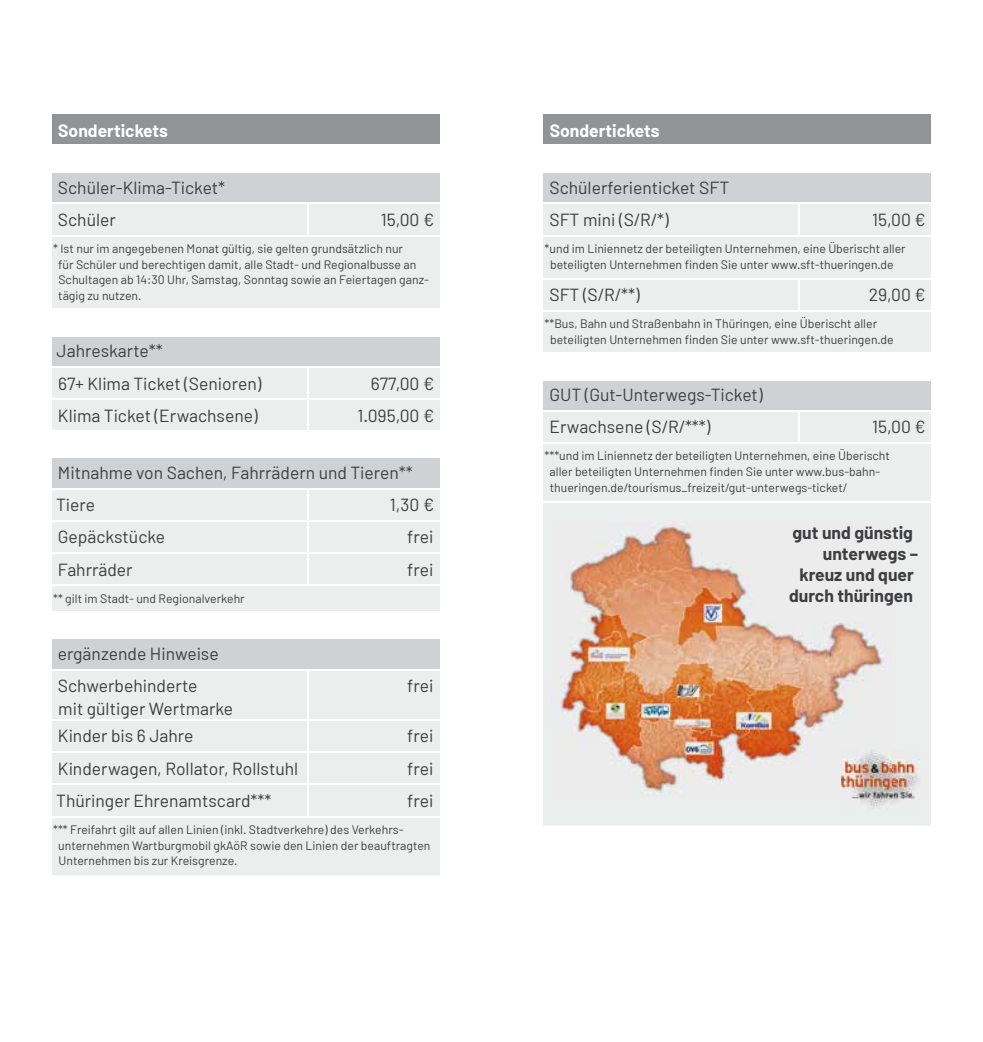
<style>
.page{position:relative;width:983px;height:1042px;background:#fff}
.page>*{position:absolute;margin:0;border:0;box-sizing:border-box;transform-origin:0 0}
.t1{font:17.5px/32.2px "Barlow";color:#3e3d40}
.t2{font:700 17.5px/21px "Barlow";color:#3e3d40;text-align:right}
.t3{font:700 17.5px "Barlow";color:#fff}
.t4{font:12.25px/15.8px "Barlow";color:#3e3d40}
</style>
<div class="page">
<div style="left:50px;top:114px;width:391px;height:32px;background:#929395"></div>
<div style="left:52px;top:173px;width:388px;height:29px;background:#d0d1d2"></div>
<svg style="left:52px;top:204px;width:388px;height:671px;background:#eaebeb"></svg>
<hr style="left:50px;top:114px;width:1px;height:32px;background:#fff">
<hr style="left:440px;top:114px;width:1px;height:32px;background:#fff">
<hr style="left:307px;top:204px;width:1px;height:31px;background:#fff">
<hr style="left:307px;top:368px;width:1px;height:30px;background:#fff">
<hr style="left:307px;top:400px;width:1px;height:30px;background:#fff">
<hr style="left:307px;top:489px;width:1px;height:31px;background:#fff">
<hr style="left:307px;top:522px;width:1px;height:30px;background:#fff">
<hr style="left:307px;top:554px;width:1px;height:30px;background:#fff">
<hr style="left:307px;top:670px;width:1px;height:49px;background:#fff">
<hr style="left:307px;top:721px;width:1px;height:30px;background:#fff">
<hr style="left:307px;top:753px;width:1px;height:30px;background:#fff">
<hr style="left:307px;top:785px;width:1px;height:31px;background:#fff">
<hr style="left:51px;top:308px;width:257px;height:4px;background:#fff">
<hr style="left:308px;top:308px;width:132px;height:4px;background:#fff">
<hr style="left:51px;top:333px;width:257px;height:4px;background:#fff">
<hr style="left:308px;top:333px;width:132px;height:4px;background:#fff">
<hr style="left:51px;top:611px;width:257px;height:3px;background:#fff">
<hr style="left:308px;top:611px;width:132px;height:3px;background:#fff">
<hr style="left:51px;top:636px;width:257px;height:3px;background:#fff">
<hr style="left:308px;top:636px;width:132px;height:3px;background:#fff">
<hr style="left:51px;top:430px;width:257px;height:3px;background:#fff">
<hr style="left:308px;top:430px;width:132px;height:3px;background:#fff">
<hr style="left:51px;top:455px;width:257px;height:3px;background:#fff">
<hr style="left:308px;top:455px;width:132px;height:3px;background:#fff">
<hr style="left:51px;top:145px;width:257px;height:3px;background:#fff">
<hr style="left:308px;top:145px;width:132px;height:3px;background:#fff">
<hr style="left:50px;top:751px;width:258px;height:2px;background:#fff">
<hr style="left:308px;top:751px;width:133px;height:2px;background:#fff">
<hr style="left:50px;top:783px;width:258px;height:2px;background:#fff">
<hr style="left:308px;top:783px;width:133px;height:2px;background:#fff">
<hr style="left:50px;top:235px;width:258px;height:2px;background:#fff">
<hr style="left:308px;top:235px;width:133px;height:2px;background:#fff">
<hr style="left:50px;top:366px;width:258px;height:2px;background:#fff">
<hr style="left:308px;top:366px;width:133px;height:2px;background:#fff">
<hr style="left:50px;top:398px;width:258px;height:2px;background:#fff">
<hr style="left:308px;top:398px;width:133px;height:2px;background:#fff">
<hr style="left:50px;top:488px;width:258px;height:1px;background:#fff">
<hr style="left:308px;top:488px;width:133px;height:1px;background:#fff">
<hr style="left:50px;top:520px;width:258px;height:2px;background:#fff">
<hr style="left:308px;top:520px;width:133px;height:2px;background:#fff">
<hr style="left:50px;top:552px;width:258px;height:2px;background:#fff">
<hr style="left:308px;top:552px;width:133px;height:2px;background:#fff">
<hr style="left:50px;top:584px;width:258px;height:2px;background:#fff">
<hr style="left:308px;top:584px;width:133px;height:2px;background:#fff">
<hr style="left:50px;top:669px;width:258px;height:1px;background:#fff">
<hr style="left:308px;top:669px;width:133px;height:1px;background:#fff">
<hr style="left:50px;top:719px;width:258px;height:2px;background:#fff">
<hr style="left:308px;top:719px;width:133px;height:2px;background:#fff">
<hr style="left:50px;top:816px;width:258px;height:1px;background:#fff">
<hr style="left:308px;top:816px;width:133px;height:1px;background:#fff">
<div style="left:542px;top:114px;width:390px;height:32px;background:#929395"></div>
<div style="left:543px;top:173px;width:388px;height:29px;background:#d0d1d2"></div>
<svg style="left:543px;top:204px;width:388px;height:621px;background:#ebebec"></svg>
<hr style="left:931px;top:114px;width:2px;height:32px;background:#fff">
<hr style="left:798px;top:204px;width:2px;height:31px;background:#fff">
<hr style="left:798px;top:279px;width:2px;height:31px;background:#fff">
<hr style="left:798px;top:412px;width:2px;height:30px;background:#fff">
<hr style="left:542px;top:352px;width:257px;height:3px;background:#fff">
<hr style="left:799px;top:352px;width:132px;height:3px;background:#fff">
<hr style="left:542px;top:377px;width:257px;height:3px;background:#fff">
<hr style="left:799px;top:377px;width:132px;height:3px;background:#fff">
<hr style="left:542px;top:145px;width:257px;height:3px;background:#fff">
<hr style="left:799px;top:145px;width:132px;height:3px;background:#fff">
<hr style="left:541px;top:235px;width:258px;height:2px;background:#fff">
<hr style="left:799px;top:235px;width:134px;height:2px;background:#fff">
<hr style="left:541px;top:278px;width:258px;height:1px;background:#fff">
<hr style="left:799px;top:278px;width:134px;height:1px;background:#fff">
<hr style="left:541px;top:310px;width:258px;height:2px;background:#fff">
<hr style="left:799px;top:310px;width:134px;height:2px;background:#fff">
<hr style="left:541px;top:410px;width:258px;height:2px;background:#fff">
<hr style="left:799px;top:410px;width:134px;height:2px;background:#fff">
<hr style="left:541px;top:442px;width:258px;height:2px;background:#fff">
<hr style="left:799px;top:442px;width:134px;height:2px;background:#fff">
<hr style="left:541px;top:501px;width:258px;height:1px;background:#fff">
<hr style="left:799px;top:501px;width:134px;height:1px;background:#fff">
<img style="left:551px;top:522px;width:340px;height:274px">
<img style="left:840px;top:749px;width:80px;height:60px">
<img style="left:840px;top:749px;width:51px;height:47px">
<h1 class="t3" style="left:58px;top:119px;width:111px">Sondertickets</h1>
<h1 class="t1" style="left:58px;top:171px;width:169px">Schüler-Klima-Ticket*<br>Schüler</h1>
<h1 class="t1" style="left:380px;top:203px;width:55px">15,00 €</h1>
<p class="t4" style="left:58px;top:240px;width:372px;text-indent:-5px">* Ist nur im angegebenen Monat gültig, sie gelten grundsätzlich nur<br>für Schüler und berechtigen damit, alle Stadt- und Regionalbusse an Schultagen ab 14:30 Uhr, Samstag, Sonntag sowie an Feiertagen ganz&shy;tägig zu nutzen.</p>
<h1 class="t1" style="left:57px;top:334px;width:206px">Jahreskarte**<br>67+ Klima Ticket (Senioren)</h1>
<h1 class="t1" style="left:371px;top:367px;width:65px">677,00 €</h1>
<h1 class="t1" style="left:58px;top:399px;width:201px">Klima Ticket (Erwachsene)</h1>
<h1 class="t1" style="left:357px;top:399px;width:78px">1.095,00 €</h1>
<h1 class="t1" style="left:56px;top:456px;width:358px">Mitnahme von Sachen, Fahrrädern und Tieren**<br>Tiere</h1>
<h1 class="t1" style="left:390px;top:488px;width:46px">1,30 €</h1>
<h1 class="t1" style="left:58px;top:520px;width:109px">Gepäckstücke</h1>
<h1 class="t1" style="left:407px;top:520px;width:28px">frei</h1>
<h1 class="t1" style="left:58px;top:553px;width:76px">Fahrräder</h1>
<h1 class="t1" style="left:407px;top:553px;width:28px">frei</h1>
<p class="t4" style="left:53px;top:590px;width:193px">** gilt im Stadt- und Regionalverkehr</p>
<h1 class="t1" style="left:58px;top:637px;width:162px">ergänzende Hinweise<br>Schwerbehinderte</h1>
<h1 class="t1" style="left:58px;top:692px;width:176px">mit gültiger Wertmarke</h1>
<h1 class="t1" style="left:407px;top:669px;width:28px">frei</h1>
<h1 class="t1" style="left:58px;top:719px;width:137px">Kinder bis 6 Jahre</h1>
<h1 class="t1" style="left:407px;top:719px;width:28px">frei</h1>
<h1 class="t1" style="left:58px;top:752px;width:242px">Kinderwagen, Rollator, Rollstuhl</h1>
<h1 class="t1" style="left:407px;top:752px;width:28px">frei</h1>
<h1 class="t1" style="left:56px;top:784px;width:217px">Thüringer Ehrenamtscard***</h1>
<h1 class="t1" style="left:407px;top:784px;width:28px">frei</h1>
<p class="t4" style="left:58px;top:821px;width:373px;text-indent:-5px">*** Freifahrt gilt auf allen Linien (inkl. Stadtverkehre) des Verkehrs&shy;unternehmen Wartburgmobil gkAöR sowie den Linien der beauftragten<br>Unternehmen bis zur Kreisgrenze.</p>
<h1 class="t3" style="left:549px;top:119px;width:111px">Sondertickets</h1>
<h1 class="t1" style="left:549px;top:171px;width:181px">Schülerferienticket SFT<br>SFT mini (S/R/*)</h1>
<h1 class="t1" style="left:871px;top:203px;width:55px">15,00 €</h1>
<p class="t4" style="left:544px;top:240px;width:362px;text-align:center">*und im Liniennetz der beteiligten Unternehmen, eine Überischt aller beteiligten Unternehmen finden Sie unter www.sft-thueringen.de</p>
<h1 class="t1" style="left:549px;top:278px;width:92px">SFT (S/R/**)</h1>
<h1 class="t1" style="left:868px;top:278px;width:58px">29,00 €</h1>
<p class="t4" style="left:550px;top:315px;width:345px;text-indent:-6px">**Bus, Bahn und Straßenbahn in Thüringen, eine Überischt aller beteiligten Unternehmen finden Sie unter www.sft-thueringen.de</p>
<h1 class="t1" style="left:549px;top:378px;width:215px">GUT (Gut-Unterwegs-Ticket)<br>Erwachsene (S/R/***)</h1>
<h1 class="t1" style="left:871px;top:410px;width:55px">15,00 €</h1>
<p class="t4" style="left:549px;top:448px;width:342px;text-indent:-5px">***und im Liniennetz der beteiligten Unternehmen, eine Überischt aller beteiligten Unternehmen finden Sie unter www.bus-bahn&shy;thueringen.de/tourismus_freizeit/gut-unterwegs-ticket/</p>
<h1 class="t2" style="left:789px;top:521px;width:130px">gut und günstig unterwegs – kreuz und quer durch thüringen</h1>
</div>
